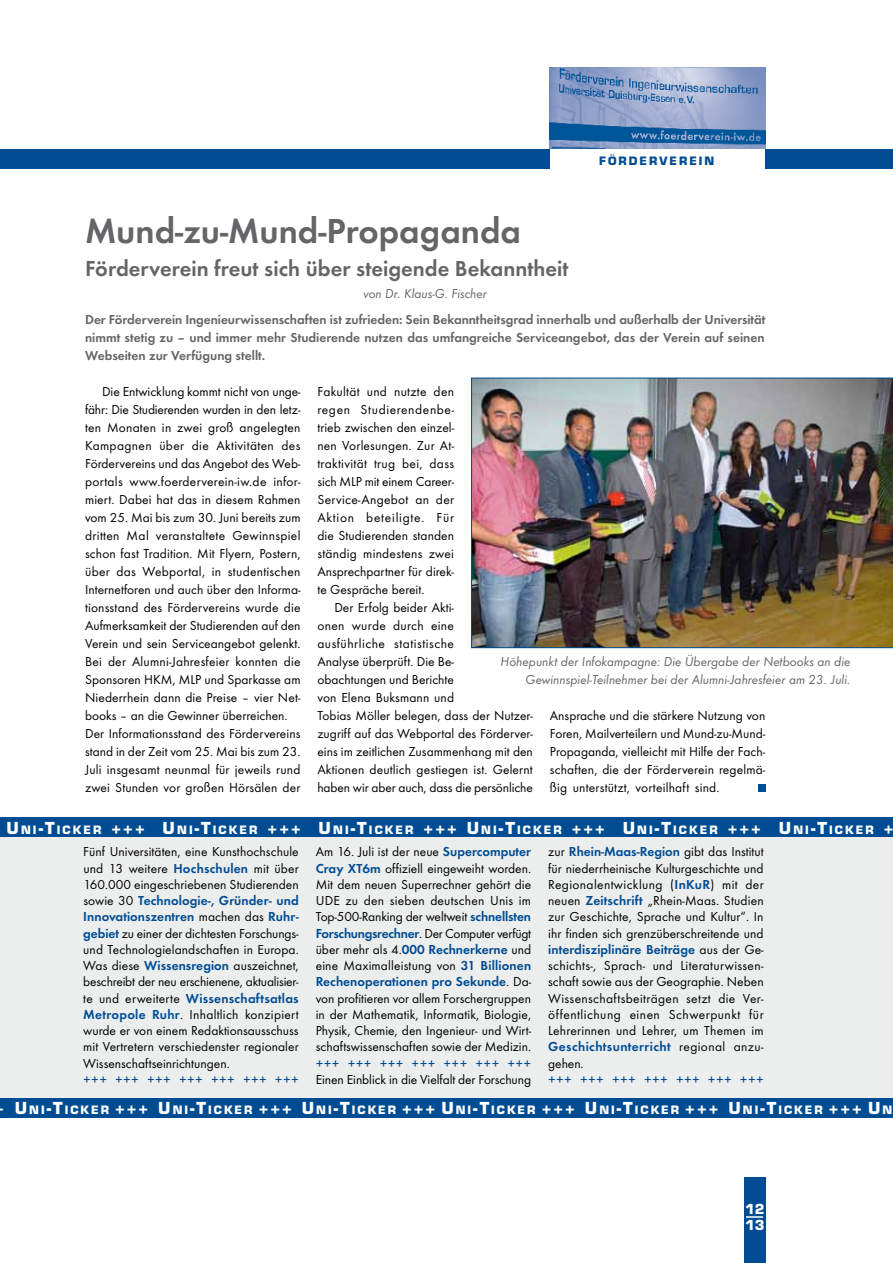
<style>
.page{position:relative;width:893px;height:1263px;background:#fff}
.page>*{position:absolute;margin:0;border:0;box-sizing:border-box;transform-origin:0 0}
.t1{font:36px "Futura T Dem";color:#646567}
.t2{font:22.5px "Futura T Dem";color:#646567}
.t3{font:13.5px/18px "Futura T Boo";color:#000;text-align:justify}
.t4{font:13.5px/18px "Futura T Dem";color:#646567;text-align:justify}
.t5{font:13.5px/16.2px "Futura T Dem";letter-spacing:.005em;color:#004c93}
.t6{font:13.5px/18px "Futura T Boo Obl";color:#646567;text-align:right}
.t7{font:13.5px "Futura T Dem";letter-spacing:.025em;color:#004c93}
.t8{font:700 13.5px/16.2px "Eurostile";color:#fff}
.t9{font:700 11.25px "Eurostile";letter-spacing:.185em;color:#fff}
.t10{font:700 11.25px "Eurostile";letter-spacing:.17em;color:#004c93}
.s1{font-size:16.05px}
.s2{font-family:"Futura T Dem";color:#004c93}
.s3{font-family:"Futura T Boo";color:#000}
</style>
<div class="page">
<div style="left:765px;top:149px;width:128px;height:20px;background:#004c93"></div>
<div style="left:0;top:149px;width:550px;height:20px;background:#004c93"></div>
<div style="left:744px;top:1178px;width:21px;height:85px;background:#004c93"></div>
<svg style="left:746px;top:1216px;width:17px;height:2px"></svg>
<div style="left:758px;top:784px;width:7px;height:8px;background:#004c93"></div>
<img style="left:471px;top:378px;width:422px;height:270px">
<div style="left:0;top:837px;width:893px;height:261px;background:#eceded"></div>
<div style="left:0;top:817px;width:893px;height:20px;background:#004c93"></div>
<div style="left:0;top:1098px;width:893px;height:20px;background:#004c93"></div>
<img style="left:550px;top:68px;width:215px;height:81px">
<p class="t10" style="left:599px;top:154px;width:117px">FÖRDERVEREIN</p>
<h1 class="t1" style="left:85px;top:210px;width:437px">Mund-zu-Mund-Propaganda</h1>
<h2 class="t2" style="left:85px;top:255px;width:485px">Förderverein freut sich über steigende Bekanntheit</h2>
<p class="t6" style="left:363px;top:285px;width:125px">von Dr. Klaus-G. Fischer</p>
<p class="t4" style="left:85px;top:310px;width:682px">Der Förderverein Ingenieurwissenschaften ist zufrieden: Sein Bekanntheitsgrad innerhalb und außerhalb der Universität nimmt stetig zu – und immer mehr Studierende nutzen das umfangreiche Serviceangebot, das der Verein auf seinen Webseiten zur Verfügung stellt.</p>
<p class="t3" style="left:85px;top:383px;width:217px;text-align:left;text-indent:17px">Die Entwicklung kommt nicht von unge&shy;fähr: Die Studierenden wurden in den letz&shy;ten Monaten in zwei groß angelegten Kampagnen über die Aktivitäten des Fördervereins und das Angebot des Web&shy;portals www.foerderverein-iw.de infor&shy;miert. Dabei hat das in diesem Rahmen vom 25. Mai bis zum 30. Juni bereits zum dritten Mal veranstaltete Gewinnspiel schon fast Tradition. Mit Flyern, Postern, über das Webportal, in studentischen Internetforen und auch über den Informa&shy;tionsstand des Fördervereins wurde die Aufmerksamkeit der Studierenden auf den Verein und sein Serviceangebot gelenkt.<br>Bei der Alumni-Jahresfeier konnten die Sponsoren HKM, MLP und Sparkasse am Niederrhein dann die Preise – vier Net&shy;books – an die Gewinner überreichen.<br>Der Informationsstand des Fördervereins stand in der Zeit vom 25. Mai bis zum 23.<br>Juli insgesamt neunmal für jeweils rund zwei Stunden vor großen Hörsälen der</p>
<p class="t3" style="left:317px;top:383px;width:138px">Fakultät und nutzte den regen Studierendenbe&shy;trieb zwischen den einzel&shy;nen Vorlesungen. Zur At&shy;traktivität trug bei, dass sich MLP mit einem Career-Service-Angebot an der Aktion beteiligte. Für die Studierenden standen ständig mindestens zwei Ansprechpartner für direk&shy;te Gespräche bereit.</p>
<p class="t3" style="left:317px;top:598px;width:217px;text-align:left;text-indent:17px">Der Erfolg beider Akti-<br>onen wurde durch eine<br>ausführliche statistische<br>Analyse überprüft. Die Be-<br>obachtungen und Berichte<br>von Elena Buksmann und<br>Tobias Möller belegen, dass der Nutzer&shy;zugriff auf das Webportal des Förderver&shy;eins im zeitlichen Zusammenhang mit den<br>Aktionen deutlich gestiegen ist. Gelernt haben wir aber auch, dass die persönliche</p>
<p class="t6" style="left:501px;top:653px;width:351px">Höhepunkt der Infokampagne: Die Übergabe der Netbooks an die<br>Gewinnspiel-Teilnehmer bei der Alumni-Jahresfeier am 23. Juli.</p>
<p class="t3" style="left:550px;top:706px;width:217px">Ansprache und die stärkere Nutzung von Foren, Mailverteilern und Mund-zu-Mund-Propaganda, vielleicht mit Hilfe der Fach&shy;schaften, die der Förderverein regelmä&shy;ßig unterstützt, vorteilhaft sind.</p>
<p class="t9" style="left:7px;top:823px;width:888px"><span class="s1">U</span> NI<span class="s1">-T</span>ICKER <span class="s1">+++ U</span> NI<span class="s1">-T</span>ICKER <span class="s1">+++ U</span> NI<span class="s1">-T</span>ICKER <span class="s1">+++ U</span> NI<span class="s1">-T</span>ICKER <span class="s1">+++ U</span> NI<span class="s1">-T</span>ICKER <span class="s1">+++ U</span> NI<span class="s1">-T</span>ICKER <span class="s1">+</span></p>
<p class="t3" style="left:83px;top:844px;width:217px;line-height:16.2px">Fünf Universitäten, eine Kunsthochschule und 13 weitere <span class="s2">Hochschulen</span> mit über 160.000 eingeschriebenen Studierenden</p>
<p class="t5" style="left:83px;top:892px;width:217px"><span class="s3">sowie 30</span> Technologie-, Gründer- und<br>Innovationszentren <span class="s3">machen das</span> Ruhr-</p>
<p class="t3" style="left:83px;top:925px;width:217px;line-height:16.2px;text-align:left"><span class="s2">gebiet</span> zu einer der dichtesten Forschungs&shy;und Technologielandschaften in Europa.<br>Was diese <span class="s2">Wissensregion</span> auszeichnet, beschreibt der neu erschienene, aktualisier-</p>
<p class="t5" style="left:83px;top:990px;width:217px"><span class="s3">te und erweiterte</span> Wissenschaftsatlas</p>
<p class="t3" style="left:83px;top:1006px;width:217px;line-height:16.2px"><span class="s2">Metropole Ruhr</span>. Inhaltlich konzipiert wurde er von einem Redaktionsausschuss mit Vertretern verschiedenster regionaler Wissenschaftseinrichtungen.</p>
<p class="t5" style="left:83px;top:1071px;width:217px">+++ +++ +++ +++ +++ +++ +++</p>
<p class="t3" style="left:316px;top:844px;width:217px;line-height:16.2px;text-align:left">Am 16. Juli ist der neue <span class="s2">Supercomputer Cray XT6m</span> offiziell eingeweiht worden.<br>Mit dem neuen Superrechner gehört die UDE zu den sieben deutschen Unis im Top-500-Ranking der weltweit <span class="s2">schnellsten Forschungsrechner</span>. Der Computer verfügt über mehr als 4.<span class="s2">000 Rechnerkerne</span> und eine Maximalleistung von <span class="s2">31 Billionen</span></p>
<p class="t5" style="left:316px;top:974px;width:217px">Rechenoperationen pro Sekunde<span class="s3">. Da-</span></p>
<p class="t3" style="left:316px;top:990px;width:217px;line-height:16.2px">von profitieren vor allem Forschergruppen in der Mathematik, Informatik, Biologie, Physik, Chemie, den Ingenieur- und Wirt&shy;schaftswissenschaften sowie der Medizin.</p>
<p class="t5" style="left:316px;top:1055px;width:217px">+++ +++ +++ +++ +++ +++ +++</p>
<p class="t3" style="left:316px;top:1071px;width:217px">Einen Einblick in die Vielfalt der Forschung</p>
<p class="t3" style="left:548px;top:844px;width:217px;line-height:16.2px">zur <span class="s2">Rhein-Maas-Region</span> gibt das Institut für niederrheinische Kulturgeschichte und Regionalentwicklung (<span class="s2">InKuR</span>) mit der neuen <span class="s2">Zeitschrift</span> „Rhein-Maas. Studien zur Geschichte, Sprache und Kultur“. In ihr finden sich grenzüberschreitende und</p>
<p class="t5" style="left:548px;top:941px;width:217px">interdisziplinäre Beiträge <span class="s3">aus der Ge-</span></p>
<p class="t3" style="left:548px;top:958px;width:217px;line-height:16.2px">schichts-, Sprach- und Literaturwissen&shy;schaft sowie aus der Geographie. Neben Wissenschaftsbeiträgen setzt die Ver&shy;öffentlichung einen Schwerpunkt für Lehrerinnen und Lehrer, um Themen im</p>
<p class="t7" style="left:548px;top:1039px;width:217px">Geschichtsunterricht <span class="s3">regional anzu-</span></p>
<p class="t3" style="left:548px;top:1054px;width:37px">gehen.</p>
<p class="t5" style="left:548px;top:1071px;width:217px">+++ +++ +++ +++ +++ +++ +++</p>
<p class="t9" style="left:15px;top:1103px;width:879px"><span class="s1">U</span> NI<span class="s1">-T</span>ICKER <span class="s1">+++ U</span> NI<span class="s1">-T</span>ICKER <span class="s1">+++ U</span> NI<span class="s1">-T</span>ICKER <span class="s1">+++ U</span> NI<span class="s1">-T</span>ICKER <span class="s1">+++ U</span> NI<span class="s1">-T</span>ICKER <span class="s1">+++ U</span> NI<span class="s1">-T</span>ICKER <span class="s1">+++ U</span> N</p>
<p class="t8" style="left:745px;top:1201px;width:21px">12<br>13</p>
</div>
